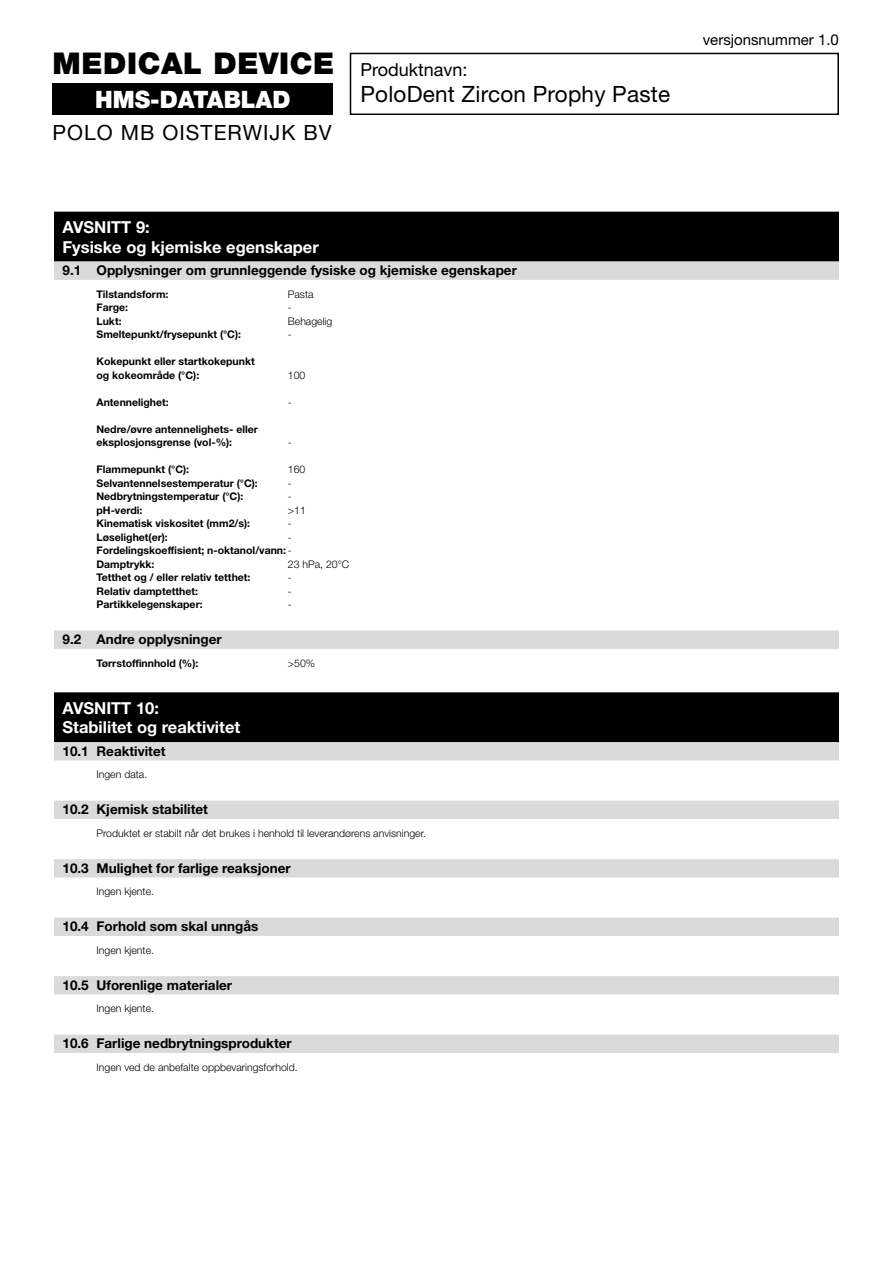
<style>
.page{position:relative;width:893px;height:1263px;background:#fff}
.page>*{position:absolute;margin:0;border:0;box-sizing:border-box;transform-origin:0 0}
.t1{font:900 30px "Helvetica Neue LT Pro";letter-spacing:.02em;color:#000}
.t2{font:900 24px "Helvetica Neue LT Pro";color:#fff}
.t3{font:22.5px "Helvetica Neue LT Pro";letter-spacing:.01em;color:#000}
.t4{font:21px "Helvetica Neue LT Pro";letter-spacing:.05em;color:#000}
.t5{font:18px "Helvetica Neue LT Pro";color:#000}
.t6{font:700 16.5px/19.8px "Helvetica Neue LT Pro";color:#fff}
.t7{font:15px "Helvetica Neue LT Pro";color:#000}
.t8{font:700 13.5px "Helvetica Neue LT Pro";color:#000}
.t9{font:700 10.5px/13.5px "Helvetica Neue LT Pro";color:#000}
.t10{font:300 10.5px "Helvetica Neue LT Pro";color:#000}
.s1{font-weight:300}
</style>
<div class="page">
<div style="left:54px;top:212px;width:785px;height:25px;background:#000"></div>
<div style="left:54px;top:231px;width:785px;height:26px;background:#000"></div>
<div style="left:54px;top:253px;width:785px;height:9px;background:#000"></div>
<div style="left:54px;top:261px;width:785px;height:18px;background:#dadada"></div>
<div style="left:54px;top:275px;width:785px;height:5px;background:#dadada"></div>
<div style="left:54px;top:630px;width:785px;height:18px;background:#dadada"></div>
<div style="left:54px;top:644px;width:785px;height:5px;background:#dadada"></div>
<div style="left:54px;top:692px;width:785px;height:26px;background:#000"></div>
<div style="left:54px;top:712px;width:785px;height:26px;background:#000"></div>
<div style="left:54px;top:733px;width:785px;height:9px;background:#000"></div>
<div style="left:54px;top:742px;width:785px;height:18px;background:#dadada"></div>
<div style="left:54px;top:801px;width:785px;height:18px;background:#dadada"></div>
<div style="left:54px;top:859px;width:785px;height:18px;background:#dadada"></div>
<div style="left:54px;top:918px;width:785px;height:18px;background:#dadada"></div>
<div style="left:54px;top:976px;width:785px;height:18px;background:#dadada"></div>
<div style="left:54px;top:1035px;width:785px;height:18px;background:#dadada"></div>
<div style="left:350px;top:53px;width:489px;height:62px;border:2px solid #000"></div>
<div style="left:52px;top:83px;width:281px;height:32px;background:#000"></div>
<h1 class="t1" style="left:52px;top:45px;width:283px">MEDICAL DEVICE</h1>
<h2 class="t2" style="left:95px;top:85px;width:197px">HMS-DATABLAD</h2>
<h3 class="t4" style="left:52px;top:119px;width:281px">POLO MB OISTERWIJK BV</h3>
<h3 class="t5" style="left:360px;top:59px;width:109px">Produktnavn:</h3>
<h3 class="t3" style="left:360px;top:80px;width:311px">PoloDent Zircon Prophy Paste</h3>
<h3 class="t6" style="left:62px;top:217px;width:258px">AVSNITT 9:<br>Fysiske og kjemiske egenskaper</h3>
<p class="t8" style="left:63px;top:262px;width:456px">9.1 Opplysninger om grunnleggende fysiske og kjemiske egenskaper</p>
<p class="t9" style="left:97px;top:287px;width:73px">Tilstandsform:</p>
<p class="t10" style="left:288px;top:288px;width:27px">Pasta</p>
<p class="t9" style="left:97px;top:300px;width:33px">Farge:</p>
<p class="t10" style="left:288px;top:301px;width:5px">-</p>
<p class="t9" style="left:97px;top:314px;width:27px">Lukt:</p>
<p class="t10" style="left:288px;top:315px;width:46px">Behagelig</p>
<p class="t9" style="left:97px;top:327px;width:146px">Smeltepunkt/frysepunkt (°C):</p>
<p class="t10" style="left:288px;top:328px;width:5px">-</p>
<p class="t9" style="left:97px;top:354px;width:160px">Kokepunkt eller startkokepunkt og kokeområde (°C):</p>
<p class="t10" style="left:288px;top:369px;width:19px">100</p>
<p class="t9" style="left:97px;top:395px;width:74px">Antennelighet:</p>
<p class="t10" style="left:288px;top:396px;width:5px">-</p>
<p class="t9" style="left:97px;top:422px;width:163px">Nedre/øvre antennelighets- eller eksplosjonsgrense (vol-%):</p>
<p class="t10" style="left:288px;top:436px;width:5px">-</p>
<p class="t9" style="left:97px;top:462px;width:94px">Flammepunkt (°C):</p>
<p class="t10" style="left:288px;top:463px;width:19px">160</p>
<p class="t9" style="left:97px;top:476px;width:163px">Selvantennelsestemperatur (°C):</p>
<p class="t10" style="left:288px;top:477px;width:5px">-</p>
<p class="t9" style="left:97px;top:489px;width:148px">Nedbrytningstemperatur (°C):</p>
<p class="t10" style="left:288px;top:490px;width:5px">-</p>
<p class="t9" style="left:97px;top:503px;width:47px">pH-verdi:</p>
<p class="t10" style="left:288px;top:504px;width:19px">&gt;11</p>
<p class="t9" style="left:97px;top:516px;width:155px">Kinematisk viskositet (mm2/s):</p>
<p class="t10" style="left:288px;top:517px;width:5px">-</p>
<p class="t9" style="left:97px;top:530px;width:73px">Løselighet(er):</p>
<p class="t9" style="left:97px;top:530px;width:197px;text-align:justify;text-indent:191px"><span class="s1">- </span>Fordelingskoeffisient; n-oktanol/vann: <span class="s1">- </span>Damptrykk:</p>
<p class="t10" style="left:288px;top:558px;width:63px">23 hPa, 20°C</p>
<p class="t9" style="left:97px;top:570px;width:156px">Tetthet og / eller relativ tetthet:</p>
<p class="t10" style="left:288px;top:571px;width:5px">-</p>
<p class="t9" style="left:97px;top:584px;width:103px">Relativ damptetthet:</p>
<p class="t10" style="left:288px;top:585px;width:5px">-</p>
<p class="t9" style="left:97px;top:597px;width:108px">Partikkelegenskaper:</p>
<p class="t10" style="left:288px;top:598px;width:5px">-</p>
<p class="t8" style="left:63px;top:631px;width:161px">9.2 Andre opplysninger</p>
<p class="t9" style="left:97px;top:656px;width:103px">Tørrstoffinnhold (%):</p>
<p class="t10" style="left:288px;top:657px;width:29px">&gt;50%</p>
<h3 class="t6" style="left:62px;top:697px;width:179px">AVSNITT 10:<br>Stabilitet og reaktivitet</h3>
<p class="t8" style="left:63px;top:743px;width:105px">10.1 Reaktivitet</p>
<p class="t10" style="left:97px;top:768px;width:52px">Ingen data.</p>
<p class="t8" style="left:63px;top:801px;width:147px">10.2 Kjemisk stabilitet</p>
<p class="t10" style="left:97px;top:827px;width:331px">Produktet er stabilt når det brukes i henhold til leverandørens anvisninger.</p>
<p class="t8" style="left:63px;top:860px;width:230px">10.3 Mulighet for farlige reaksjoner</p>
<p class="t10" style="left:97px;top:885px;width:59px">Ingen kjente.</p>
<p class="t8" style="left:63px;top:918px;width:197px">10.4 Forhold som skal unngås</p>
<p class="t10" style="left:97px;top:944px;width:59px">Ingen kjente.</p>
<p class="t8" style="left:63px;top:977px;width:171px">10.5 Uforenlige materialer</p>
<p class="t10" style="left:97px;top:1002px;width:59px">Ingen kjente.</p>
<p class="t8" style="left:63px;top:1035px;width:231px">10.6 Farlige nedbrytningsprodukter</p>
<p class="t10" style="left:97px;top:1061px;width:203px">Ingen ved de anbefalte oppbevaringsforhold.</p>
<h3 class="t7" style="left:703px;top:30px;width:138px">versjonsnummer 1.0</h3>
</div>
